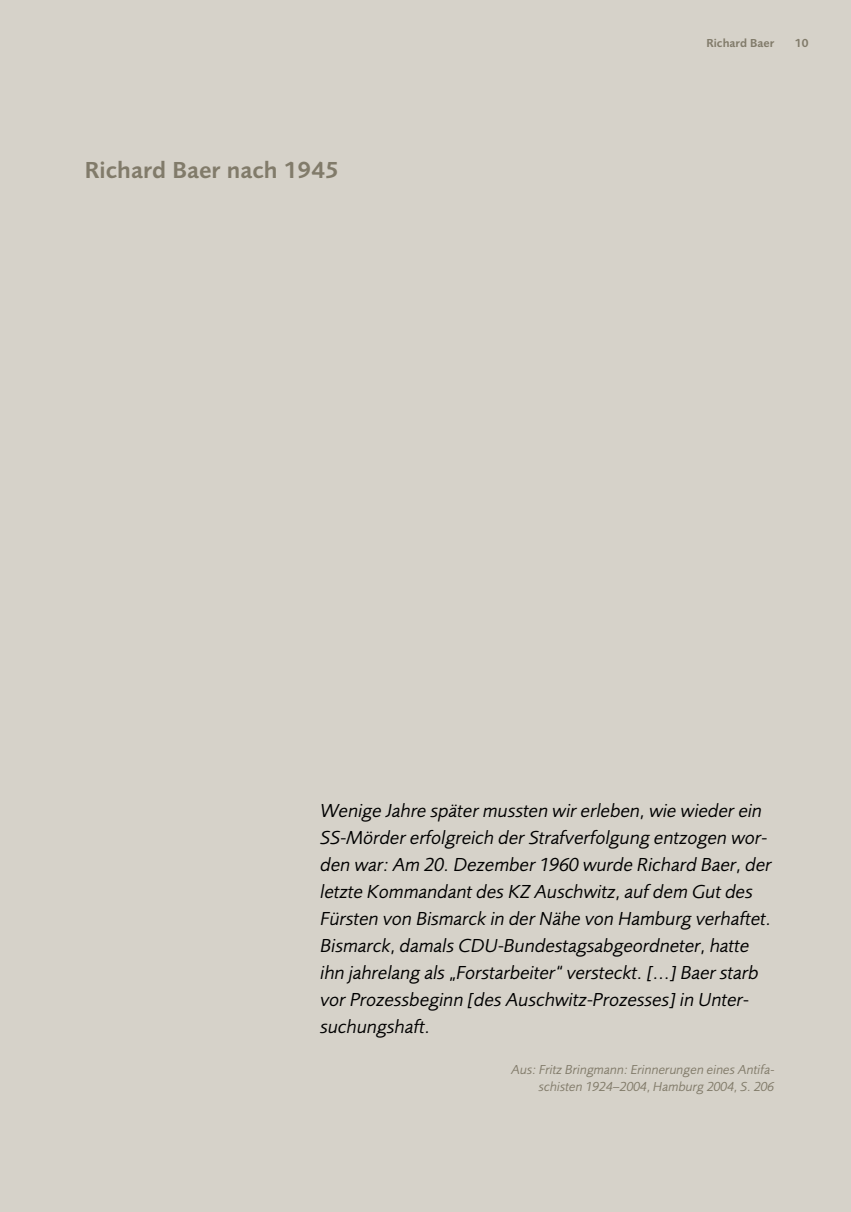
<style>
.page{position:relative;width:851px;height:1212px;background:#fff}
.page>*{position:absolute;margin:0;border:0;box-sizing:border-box;transform-origin:0 0}
.t1{font:24px "Foundry Sans Demi CE";color:#817b6a}
.t2{font:19.5px/27px "Foundry Sans Book Italic CE";color:#000}
.t3{font:13.5px/16.8px "Foundry Sans Book Italic CE";color:#817b6a;text-align:right}
.t4{font:12px "Foundry Sans Demi CE";color:#817b6a}
</style>
<div class="page">
<div style="left:0;top:0;width:850px;height:1212px;background:#d6d2c9"></div>
<p class="t1" style="left:85px;top:156px;width:256px">Richard Baer nach 1945</p>
<p class="t4" style="left:706px;top:36px;width:69px">Richard Baer</p>
<p class="t4" style="left:794px;top:36px;width:15px">10</p>
<p class="t2" style="left:320px;top:797px;width:453px">Wenige Jahre später mussten wir erleben, wie wieder ein SS-Mörder erfolgreich der Strafverfolgung entzogen wor&shy;den war: Am 20. Dezember 1960 wurde Richard Baer, der letzte Kommandant des KZ Auschwitz, auf dem Gut des Fürsten von Bismarck in der Nähe von Hamburg verhaftet.<br>Bismarck, damals CDU-Bundestagsabgeordneter, hatte ihn jahrelang als „Forstarbeiter“ versteckt. [...] Baer starb vor Prozessbeginn [des Auschwitz-Prozesses] in Unter&shy;suchungshaft.</p>
<p class="t3" style="left:511px;top:1061px;width:264px">Aus: Fritz Bringmann: Erinnerungen eines Antifa&shy;schisten 1924–2004, Hamburg 2004, S. 206</p>
</div>
